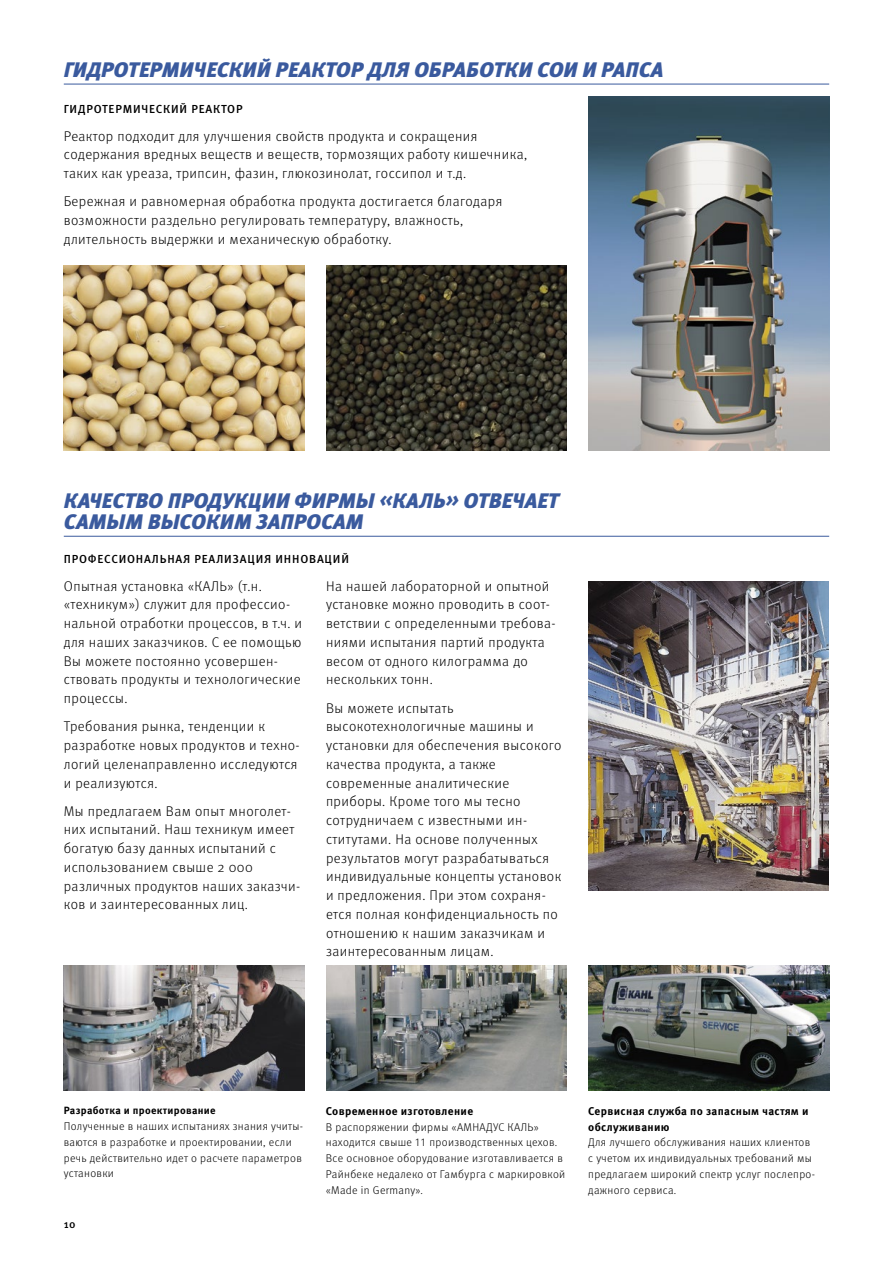
<style>
.page{position:relative;width:893px;height:1263px;background:#fff}
.page>*{position:absolute;margin:0;border:0;box-sizing:border-box;transform-origin:0 0}
.t1{font:italic 900 21px/21px "Meta Pro";letter-spacing:.005em;color:#3a5a9e}
.t2{font:300 14.1px/18.8px "Meta Pro";letter-spacing:.03em;color:#000}
.t3{font:500 11.7px "Meta Pro";letter-spacing:.07em;color:#000}
.t4{font:300 11.25px/15.8px "Meta Pro";letter-spacing:.03em;color:#000}
.t5{font:700 11.25px/15.8px "Meta Pro";letter-spacing:.03em;color:#000}
.t6{font:500 11.25px "Meta Pro";color:#000}
.t7{font:700 10.5px "Meta Pro";letter-spacing:.03em;color:#000}
</style>
<div class="page">
<hr style="left:64px;top:84px;width:765px;height:1px;background:#3a5a9e">
<hr style="left:64px;top:536px;width:765px;height:1px;background:#3a5a9e">
<img style="left:64px;top:966px;width:241px;height:124px">
<img style="left:326px;top:966px;width:241px;height:124px">
<img style="left:588px;top:581px;width:241px;height:310px">
<img style="left:588px;top:966px;width:241px;height:124px">
<img style="left:588px;top:96px;width:241px;height:354px">
<img style="left:64px;top:265px;width:241px;height:185px">
<img style="left:326px;top:265px;width:241px;height:185px">
<h1 class="t1" style="left:64px;top:58px;width:601px">ГИДРОТЕРМИЧЕСКИЙ РЕАКТОР ДЛЯ ОБРАБОТКИ СОИ И РАПСА</h1>
<p class="t3" style="left:64px;top:99px;width:180px">ГИДРОТЕРМИЧЕСКИЙ РЕАКТОР</p>
<p class="t2" style="left:64px;top:126px;width:465px">Реактор подходит для улучшения свойств продукта и сокращения содержания вредных веществ и веществ, тормозящих работу кишечника, таких как уреаза, трипсин, фазин, глюкозинолат, госсипол и т.д.</p>
<p class="t2" style="left:64px;top:191px;width:440px">Бережная и равномерная обработка продукта достигается благодаря возможности раздельно регулировать температуру, влажность, длительность выдержки и механическую обработку.</p>
<h1 class="t1" style="left:64px;top:489px;width:496px">КАЧЕСТВО ПРОДУКЦИИ ФИРМЫ «КАЛЬ» ОТВЕЧАЕТ<br>САМЫМ ВЫСОКИМ ЗАПРОСАМ</h1>
<p class="t3" style="left:64px;top:549px;width:287px">ПРОФЕССИОНАЛЬНАЯ РЕАЛИЗАЦИЯ ИННОВАЦИЙ</p>
<p class="t2" style="left:64px;top:576px;width:240px">Опытная установка «КАЛЬ» (т.н. «техникум») служит для профессио&shy;нальной отработки процессов, в т.ч. и для наших заказчиков. С ее помощью<br>Вы можете постоянно усовершен&shy;ствовать продукты и технологические процессы.</p>
<p class="t2" style="left:64px;top:716px;width:237px">Требования рынка, тенденции к разработке новых продуктов и техно&shy;логий целенаправленно исследуются и реализуются.</p>
<p class="t2" style="left:64px;top:801px;width:238px">Мы предлагаем Вам опыт многолет&shy;них испытаний. Наш техникум имеет богатую базу данных испытаний с использованием свыше 2 000 различных продуктов наших заказчи&shy;ков и заинтересованных лиц.</p>
<p class="t2" style="left:326px;top:576px;width:231px">На нашей лабораторной и опытной установке можно проводить в соот&shy;ветствии с определенными требова&shy;ниями испытания партий продукта весом от одного килограмма до нескольких тонн.</p>
<p class="t2" style="left:326px;top:698px;width:237px">Вы можете испытать высокотехнологичные машины и установки для обеспечения высокого качества продукта, а также современные аналитические приборы. Кроме того мы тесно сотрудничаем с известными ин&shy;ститутами. На основе полученных результатов могут разрабатываться индивидуальные концепты установок и предложения. При этом сохраня&shy;ется полная конфиденциальность по отношению к нашим заказчикам и заинтересованным лицам.</p>
<p class="t7" style="left:64px;top:1102px;width:153px">Разработка и проектирование</p>
<p class="t4" style="left:64px;top:1118px;width:241px">Полученные в наших испытаниях знания учиты&shy;ваются в разработке и проектировании, если речь действительно идет о расчете параметров установки</p>
<p class="t6" style="left:64px;top:1216px;width:13px">10</p>
<p class="t5" style="left:326px;top:1102px;width:149px">Современное изготовление</p>
<p class="t4" style="left:326px;top:1118px;width:241px">В распоряжении фирмы «АМНАДУС КАЛЬ» находится свыше 11 производственных цехов.<br>Все основное оборудование изготавливается в Райнбеке недалеко от Гамбурга с маркировкой «Made in Germany».</p>
<p class="t5" style="left:588px;top:1102px;width:222px">Сервисная служба по запасным частям и обслуживанию</p>
<p class="t4" style="left:588px;top:1134px;width:228px">Для лучшего обслуживания наших клиентов с учетом их индивидуальных требований мы предлагаем широкий спектр услуг послепро&shy;дажного сервиса.</p>
</div>
